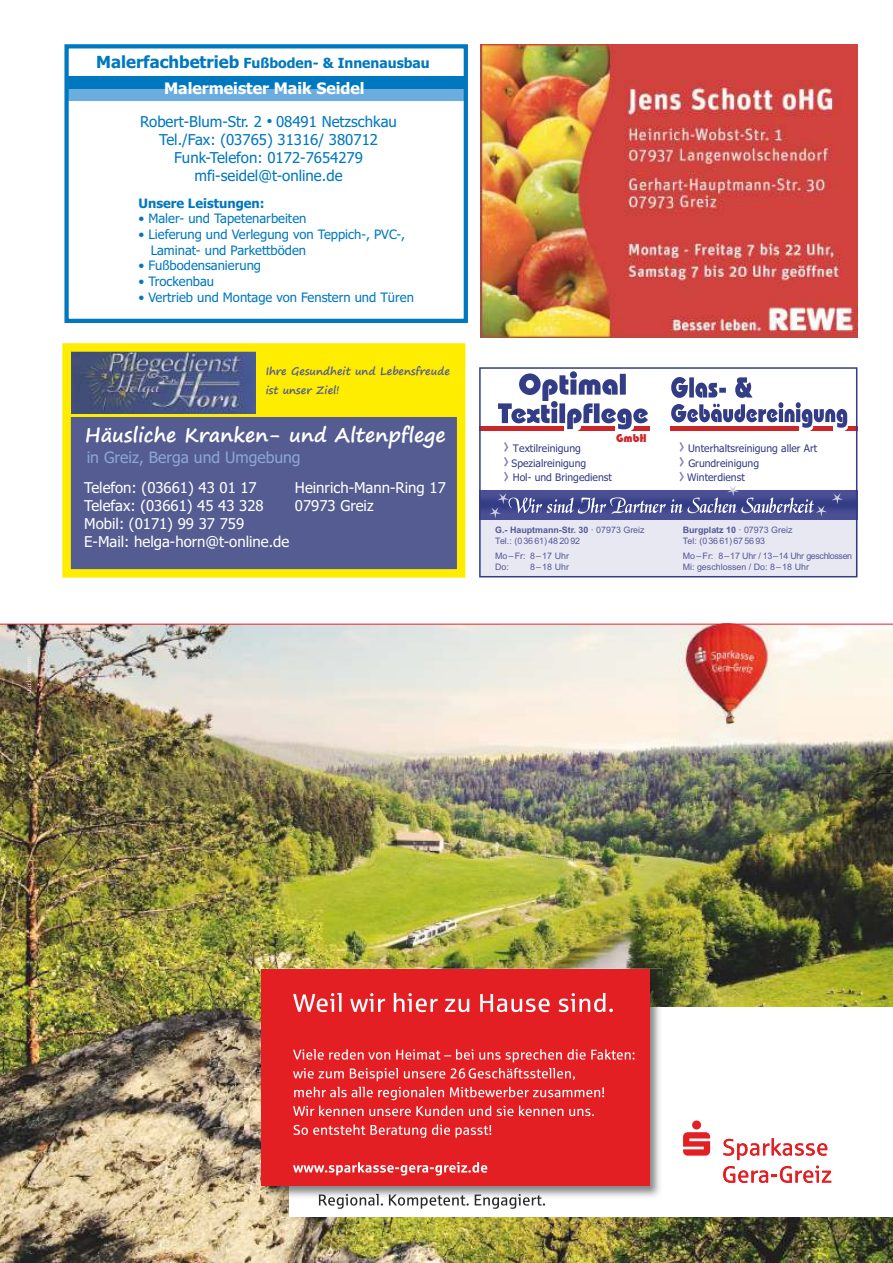
<style>
.page{position:relative;width:893px;height:1263px;background:#fff}
.page>*{position:absolute;margin:0;border:0;box-sizing:border-box;transform-origin:0 0}
.t1{font:700 19.8px "Segoe Print";color:#fff}
.t2{font:700 15.9px "Tahoma";color:#fff}
.t3{font:15.75px "Tahoma";color:#8ca6d6}
.t4{font:15px/18px "Tahoma";color:#fff}
.t5{font:15px/18.1px "Tahoma";color:#0078bf;text-align:center}
.t6{font:700 13.95px "Tahoma";color:#0078bf}
.t7{font:13.05px/15.6px "Tahoma";color:#0078bf}
.t8{font:700 13.05px "Tahoma";color:#0078bf}
.t9{font:12.3px "Tahoma";color:#0078bf}
.t10{font:11.85px "Bauhaus 93";color:#cc2629}
.t11{font:700 10.8px/18.8px "Segoe Print";color:#545c91}
.t12{font:10.35px/14.9px "Tahoma";color:#333d85}
.t13{font:8.85px/10.6px "Arial";color:#545799}
.s1{font-size:16.65px}
.s2{font-weight:700}
</style>
<div class="page">
<div style="left:68px;top:88px;width:397px;height:13px;background:#6badde"></div>
<div style="left:68px;top:76px;width:397px;height:13px;background:#0078bf"></div>
<div style="left:67px;top:413px;width:394px;height:159px;background:#545c91"></div>
<div style="left:65px;top:348px;width:396px;height:69px;background:#ffed00"></div>
<img style="left:72px;top:353px;width:183px;height:60px">
<img style="left:0;top:625px;width:498px;height:251px">
<img style="left:498px;top:625px;width:205px;height:351px">
<img style="left:754px;top:625px;width:139px;height:382px">
<img style="left:703px;top:752px;width:51px;height:255px">
<img style="left:0;top:876px;width:243px;height:387px">
<img style="left:243px;top:876px;width:256px;height:100px">
<img style="left:243px;top:976px;width:51px;height:287px">
<img style="left:662px;top:976px;width:41px;height:31px">
<img style="left:294px;top:1217px;width:599px;height:46px">
<svg style="left:26px;top:655px;width:5px;height:39px"></svg>
<div style="left:289px;top:1007px;width:604px;height:209px;background:#fff"></div>
<img style="left:260px;top:968px;width:402px;height:46px">
<img style="left:260px;top:1014px;width:29px;height:185px">
<img style="left:289px;top:1007px;width:373px;height:192px">
<div style="left:261px;top:969px;width:388px;height:217px;background:#e31f24"></div>
<svg style="left:723px;top:1138px;width:108px;height:45px"></svg>
<svg style="left:683px;top:1120px;width:27px;height:36px"></svg>
<svg style="left:293px;top:1162px;width:194px;height:13px"></svg>
<svg style="left:293px;top:1124px;width:198px;height:14px"></svg>
<svg style="left:293px;top:1087px;width:311px;height:29px"></svg>
<svg style="left:293px;top:1068px;width:282px;height:13px"></svg>
<svg style="left:293px;top:1049px;width:342px;height:13px"></svg>
<svg style="left:319px;top:1194px;width:226px;height:15px"></svg>
<svg style="left:293px;top:993px;width:320px;height:19px"></svg>
<img style="left:679px;top:623px;width:99px;height:129px">
<div style="left:479px;top:508px;width:378px;height:69px;background:#e8e8f2"></div>
<img style="left:482px;top:491px;width:372px;height:28px">
<div style="left:479px;top:426px;width:85px;height:5px;background:#cc2629"></div>
<div style="left:576px;top:426px;width:38px;height:5px;background:#cc2629"></div>
<div style="left:630px;top:426px;width:20px;height:5px;background:#cc2629"></div>
<div style="left:671px;top:426px;width:128px;height:5px;background:#cc2629"></div>
<div style="left:807px;top:426px;width:26px;height:5px;background:#cc2629"></div>
<div style="left:838px;top:426px;width:19px;height:5px;background:#cc2629"></div>
<div style="left:799px;top:423px;width:14px;height:8px;background:#fff;border-radius:50%"></div>
<div style="left:834px;top:423px;width:14px;height:8px;background:#fff;border-radius:50%"></div>
<div style="left:479px;top:367px;width:378px;height:210px;border:2px solid #333d85"></div>
<svg style="left:489px;top:442px;width:354px;height:76px"></svg>
<svg style="left:498px;top:371px;width:150px;height:58px"></svg>
<svg style="left:671px;top:377px;width:176px;height:51px"></svg>
<img style="left:480px;top:44px;width:378px;height:293px">
<div style="left:62px;top:343px;width:403px;height:235px;border:9px solid #ffed00"></div>
<div style="left:64px;top:44px;width:404px;height:279px;border:4px solid #0078bf"></div>
<hr style="left:0;top:624px;width:893px;height:1px;background:#e31f24">
<h3 class="t6" style="left:96px;top:58px;width:335px"><span class="s1">Malerfachbetrieb</span> Fußboden- &amp; Innenausbau</h3>
<h2 class="t2" style="left:164px;top:82px;width:202px">Malermeister Maik Seidel</h2>
<h3 class="t5" style="left:140px;top:113px;width:258px">Robert-Blum-Str. 2 08491 Netzschkau<br>Tel./Fax: (03765) 31316/ 380712<br>Funk-Telefon: 0172-7654279 mfi-seidel@t-online.de</h3>
<h3 class="t8" style="left:138px;top:198px;width:128px">Unsere Leistungen:</h3>
<h3 class="t7" style="left:138px;top:212px;width:169px">• Maler- und Tapetenarbeiten</h3>
<h3 class="t7" style="left:151px;top:227px;width:256px;text-indent:-12px">• Lieferung und Verlegung von Teppich-, PVC-,<br>Laminat- und Parkettböden</h3>
<h3 class="t7" style="left:138px;top:259px;width:124px">• Fußbodensanierung</h3>
<h3 class="t7" style="left:138px;top:274px;width:77px">• Trockenbau</h3>
<h3 class="t7" style="left:138px;top:290px;width:277px">• Vertrieb und Montage von Fenstern und Türen</h3>
<h3 class="t9" style="left:267px;top:116px;width:7px">•</h3>
<p class="t11" style="left:266px;top:363px;width:186px">Ihre Gesundheit und Lebensfreude ist unser Ziel!</p>
<h1 class="t1" style="left:85px;top:425px;width:362px">Häusliche Kranken- und Altenpflege</h1>
<h3 class="t3" style="left:87px;top:451px;width:215px">in Greiz, Berga und Umgebung</h3>
<h3 class="t4" style="left:84px;top:479px;width:207px">Telefon: (03661) 43 01 17<br>Telefax: (03661) 45 43 328<br>Mobil: (0171) 99 37 759<br>E-Mail: helga-horn@t-online.de</h3>
<h3 class="t4" style="left:295px;top:480px;width:152px">Heinrich-Mann-Ring 17<br>07973 Greiz</h3>
<h3 class="t10" style="left:616px;top:431px;width:32px">GmbH</h3>
<p class="t12" style="left:512px;top:441px;width:102px">Textilreinigung<br>Spezialreinigung<br>Hol- und Bringedienst</p>
<p class="t12" style="left:687px;top:441px;width:132px">Unterhaltsreinigung aller Art<br>Grundreinigung<br>Winterdienst</p>
<p class="t13" style="left:495px;top:526px;width:151px"><span class="s2">G.- Hauptmann-Str. 30</span> · 07973 Greiz<br>Tel.: (0 36 61) 48 20 92</p>
<p class="t13" style="left:495px;top:552px;width:75px">Mo – Fr: 8 – 17 Uhr<br>Do:</p>
<p class="t13" style="left:530px;top:562px;width:40px">8 – 18 Uhr</p>
<p class="t13" style="left:683px;top:526px;width:111px"><span class="s2">Burgplatz 10</span> · 07973 Greiz<br>Tel: (0 36 61) 67 56 93</p>
<p class="t13" style="left:683px;top:551px;width:171px">Mo – Fr: 8 – 17 Uhr / 13 – 14 Uhr geschlossen<br>Mi: geschlossen / Do: 8 – 18 Uhr</p>
</div>
